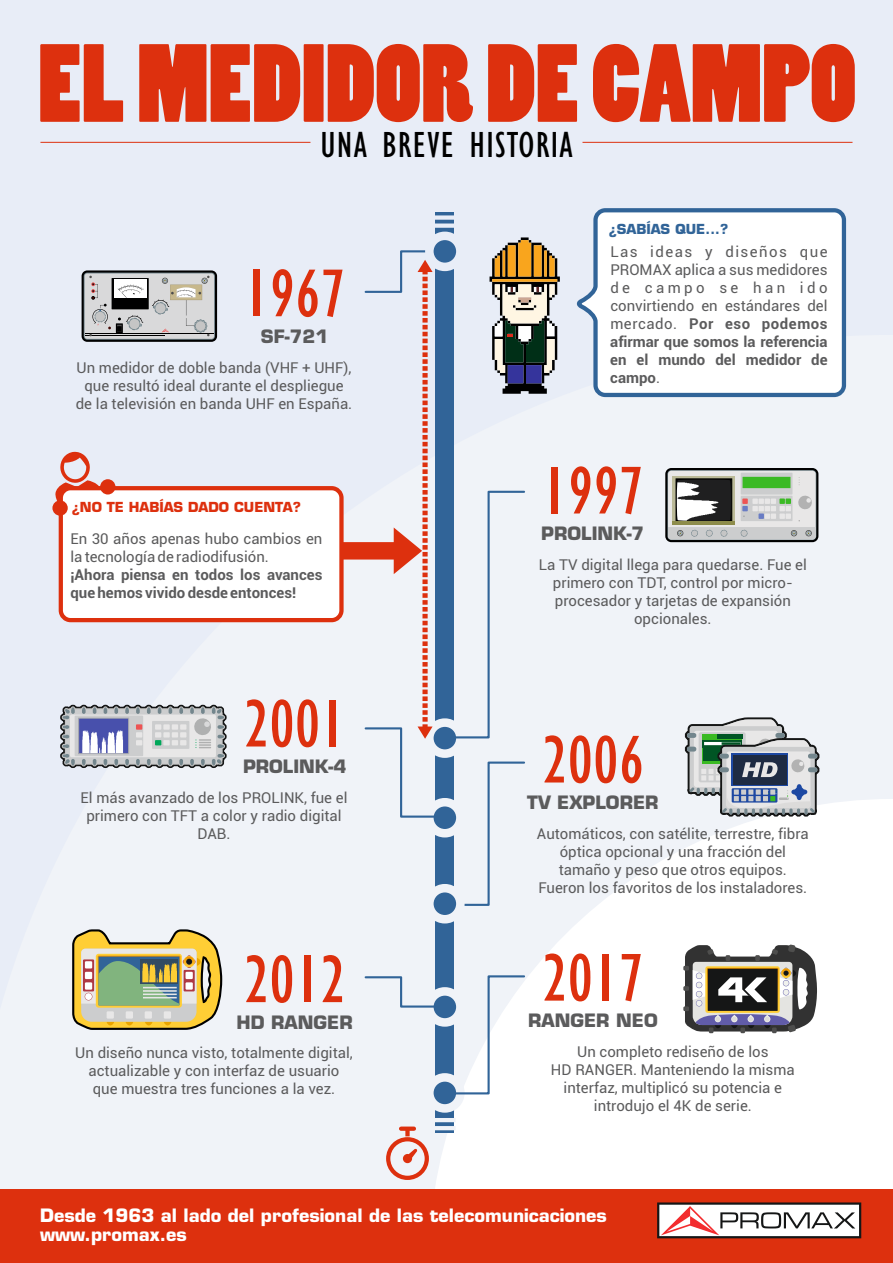
<style>
.page{position:relative;width:893px;height:1263px;background:#fff}
.page>*{position:absolute;margin:0;border:0;box-sizing:border-box;transform-origin:0 0}
.t1{font:700 103.5px "Poplar Std";color:#dd300e}
.t2{font:condensed 69.75px "Gill Sans";color:#dd300e}
.t3{font:condensed 37.5px "Gill Sans";letter-spacing:.035em;color:#000}
.t4{font:700 18px/18.9px "Eurostile LT Std";color:#fff}
.t5{font:700 18px "Eurostile LT Std";color:#5b5b5c}
.t6{font:15px/18px "Roboto";color:#5b5b5c;text-align:center}
.t7{font:700 15px/18px "Roboto";color:#5b5b5c}
.t8{font:700 13.5px "Eurostile LT Std";color:#dd300e}
.t9{font:700 13.5px "Eurostile LT Std";color:#316498}
.s1{font-weight:700}
</style>
<div class="page">
<div style="left:0;top:0;width:893px;height:335px;background:#e8edf7"></div>
<div style="left:0;top:335px;width:893px;height:855px;background:#f0f3f8"></div>
<svg style="left:429px;top:799px;width:464px;height:391px"></svg>
<hr style="left:40px;top:142px;width:270px;height:1px;background:#dd300e">
<hr style="left:582px;top:142px;width:270px;height:1px;background:#dd300e">
<div style="left:435px;top:212px;width:19px;height:921px;background:#316498"></div>
<hr style="left:429px;top:1118px;width:27px;height:4px;background:#f0f3f8">
<hr style="left:429px;top:1126px;width:27px;height:4px;background:#f0f3f8">
<div style="left:425px;top:1073px;width:40px;height:40px;border:17px solid #f0f3f8;border-radius:50%"></div>
<div style="left:434px;top:1082px;width:22px;height:22px;background:#316498;border-radius:50%"></div>
<div style="left:429px;top:215px;width:27px;height:5px;background:#e8edf7"></div>
<div style="left:429px;top:223px;width:27px;height:5px;background:#e8edf7"></div>
<svg style="left:78px;top:267px;width:143px;height:78px"></svg>
<div style="left:196px;top:321px;width:9px;height:10px;background:#c5c5c5;border-radius:50%"></div>
<div style="left:0;top:1190px;width:893px;height:73px;background:#dd300e"></div>
<svg style="left:657px;top:1202px;width:204px;height:36px"></svg>
<svg style="left:572px;top:206px;width:276px;height:193px"></svg>
<div style="left:59px;top:486px;width:285px;height:136px;background:#fff;border:4px solid #dd300e;border-radius:10px"></div>
<svg style="left:52px;top:451px;width:63px;height:65px"></svg>
<svg style="left:58px;top:702px;width:171px;height:72px"></svg>
<svg style="left:70px;top:926px;width:154px;height:106px"></svg>
<hr style="left:143px;top:987px;width:34px;height:1px;background:#e8e7e7">
<hr style="left:143px;top:990px;width:34px;height:2px;background:#e8e7e7">
<hr style="left:143px;top:993px;width:34px;height:2px;background:#e8e7e7">
<hr style="left:143px;top:997px;width:34px;height:1px;background:#e8e7e7">
<svg style="left:662px;top:465px;width:160px;height:81px"></svg>
<svg style="left:682px;top:715px;width:140px;height:102px"></svg>
<svg style="left:683px;top:944px;width:134px;height:89px"></svg>
<div style="left:425px;top:232px;width:40px;height:39px;border:17px solid #e8edf7;border-radius:50%"></div>
<div style="left:425px;top:884px;width:40px;height:39px;border:17px solid #f0f3f8;border-radius:50%"></div>
<div style="left:434px;top:892px;width:22px;height:23px;background:#316498;border-radius:50%"></div>
<div style="left:386px;top:1137px;width:43px;height:43px;border:4px solid #dd300e;border-radius:50%"></div>
<svg style="left:405px;top:1131px;width:5px;height:5px"></svg>
<div style="left:401px;top:1126px;width:13px;height:5px;background:#dd300e"></div>
<svg style="left:403px;top:1149px;width:14px;height:14px"></svg>
<svg style="left:363px;top:974px;width:163px;height:121px"></svg>
<svg style="left:329px;top:237px;width:231px;height:670px"></svg>
<h1 class="t1" style="left:38px;top:43px;width:819px">EL MEDIDOR DE CAMPO</h1>
<h3 class="t3" style="left:320px;top:131px;width:254px">UNA BREVE HISTORIA</h3>
<h2 class="t2" style="left:244px;top:268px;width:103px">1967</h2>
<p class="t5" style="left:261px;top:329px;width:69px">SF-721</p>
<p class="t6" style="left:76px;top:360px;width:278px">Un medidor de doble banda (VHF + UHF), que resultó ideal durante el despliegue de la televisión en banda UHF en España.</p>
<p class="t8" style="left:72px;top:501px;width:231px">¿NO TE HABÍAS DADO CUENTA?</p>
<p class="t6" style="left:70px;top:531px;width:253px;text-align:left">En 30 años apenas hubo cambios en la tecnología de radiodifusión.</p>
<p class="t7" style="left:70px;top:567px;width:253px">¡Ahora piensa en todos los avances que hemos vivido desde entonces!</p>
<h2 class="t2" style="left:244px;top:698px;width:103px">2001</h2>
<p class="t5" style="left:243px;top:760px;width:105px">PROLINK-4</p>
<p class="t6" style="left:81px;top:790px;width:268px">El más avanzado de los PROLINK, fue el primero con TFT a color y radio digital<br>DAB.</p>
<h2 class="t2" style="left:244px;top:954px;width:103px">2012</h2>
<p class="t5" style="left:237px;top:1015px;width:118px">HD RANGER</p>
<p class="t6" style="left:75px;top:1046px;width:279px">Un diseño nunca visto, totalmente digital, actualizable y con interfaz de usuario que muestra tres funciones a la vez.</p>
<p class="t9" style="left:609px;top:223px;width:121px">¿SABÍAS QUE...?</p>
<p class="t6" style="left:610px;top:244px;width:219px;text-align:justify">Las ideas y diseños que PROMAX aplica a sus medidores de campo se han ido convirtiendo en estándares del mercado. <span class="s1">Por eso podemos afirmar que somos la referencia en el mundo del medidor de campo</span>.</p>
<h2 class="t2" style="left:542px;top:465px;width:103px">1997</h2>
<p class="t5" style="left:541px;top:527px;width:105px">PROLINK-7</p>
<p class="t6" style="left:539px;top:557px;width:270px">La TV digital llega para quedarse. Fue el primero con TDT, control por micro&shy;procesador y tarjetas de expansión opcionales.</p>
<h2 class="t2" style="left:542px;top:734px;width:103px">2006</h2>
<p class="t5" style="left:527px;top:796px;width:133px">TV EXPLORER</p>
<p class="t6" style="left:537px;top:826px;width:273px">Automáticos, con satélite, terrestre, fibra óptica opcional y una fracción del tamaño y peso que otros equipos.<br>Fueron los favoritos de los instaladores.</p>
<h2 class="t2" style="left:542px;top:952px;width:103px">2017</h2>
<p class="t5" style="left:528px;top:1014px;width:131px">RANGER NEO</p>
<p class="t6" style="left:551px;top:1044px;width:245px">Un completo rediseño de los<br>HD RANGER. Manteniendo la misma interfaz, multiplicó su potencia e introdujo el 4K de serie.</p>
<p class="t4" style="left:40px;top:1208px;width:568px">Desde 1963 al lado del profesional de las telecomunicaciones www.promax.es</p>
</div>
